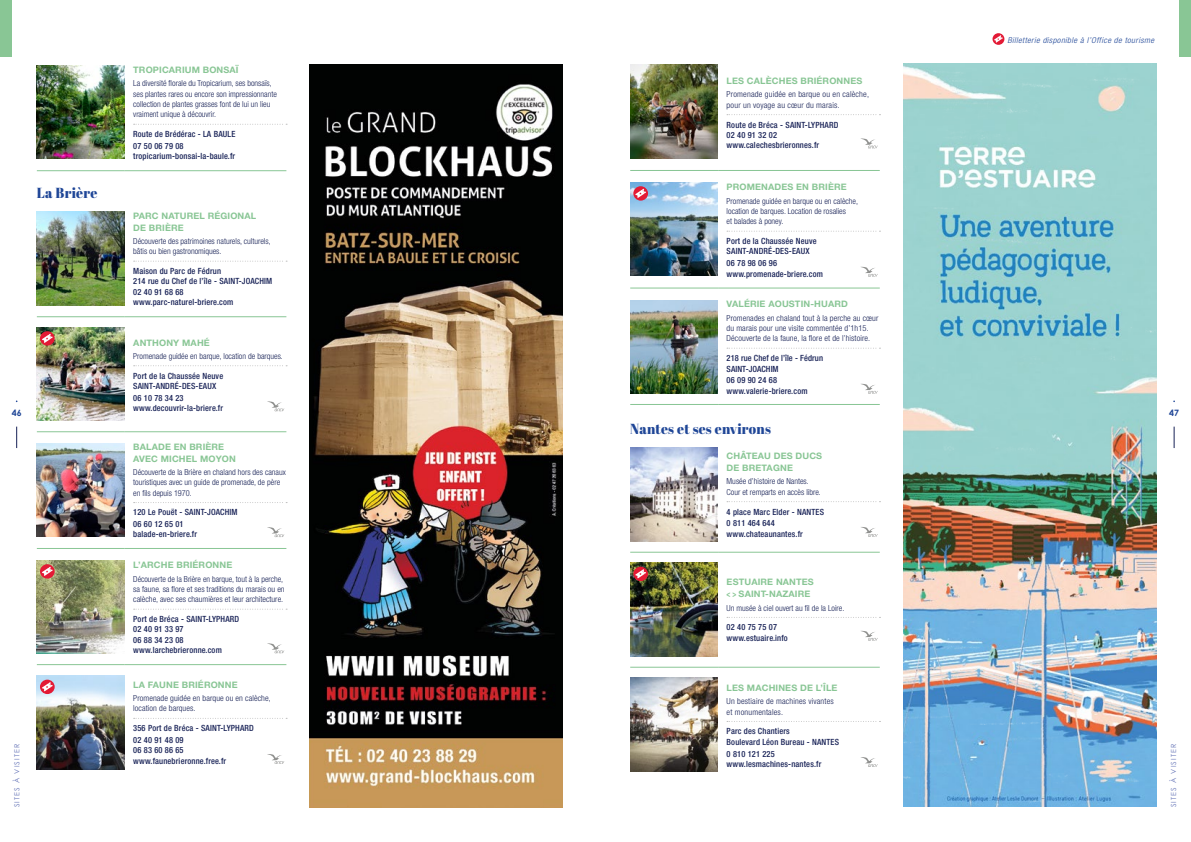
<style>
.page{position:relative;width:1191px;height:842px;background:#fff}
.page>*{position:absolute;margin:0;border:0;box-sizing:border-box;transform-origin:0 0}
.t1{font:14.6px "Abril Fatface";letter-spacing:.02em;color:#1f4697;scale:.93 1}
.t2{font:700 8.9px/11.9px "Helvetica Neue LT Std";letter-spacing:.015em;color:#89c695}
.t3{font:700 8.8px "Century Gothic";color:#1f4697}
.t4{font:500 condensed 8.5px/10.4px "Helvetica Neue LT Std";letter-spacing:.02em;color:#172156}
.t5{font:300 condensed 8.3px/10.4px "Helvetica Neue LT Std";color:#172156}
.t6{font:300 condensed 8.3px/10.4px "Helvetica Neue LT Std";letter-spacing:.02em;color:#172156}
.t7{font:italic 300 condensed 8.1px "Helvetica Neue LT Std";letter-spacing:.05em;color:#1f4697;scale:1.06 1}
.t8{font:7px "Century Gothic";letter-spacing:.15em;color:#6574b7}
</style>
<div class="page">
<svg style="left:16px;top:427px;width:1px;height:21px"></svg>
<svg style="left:1173px;top:427px;width:1px;height:21px"></svg>
<hr style="left:630px;top:170px;width:88px;height:1px;background:#89c695">
<hr style="left:718px;top:170px;width:161px;height:1px;background:#89c695">
<hr style="left:630px;top:552px;width:88px;height:1px;background:#89c695">
<hr style="left:718px;top:552px;width:161px;height:1px;background:#89c695">
<hr style="left:630px;top:667px;width:88px;height:1px;background:#89c695">
<hr style="left:718px;top:667px;width:161px;height:1px;background:#89c695">
<hr style="left:630px;top:404px;width:88px;height:1px;background:#89c695">
<hr style="left:718px;top:404px;width:161px;height:1px;background:#89c695">
<hr style="left:630px;top:288px;width:88px;height:1px;background:#89c695">
<hr style="left:718px;top:288px;width:161px;height:1px;background:#89c695">
<img style="left:630px;top:65px;width:87px;height:93px">
<svg style="left:727px;top:114px;width:153px;height:1px"></svg>
<svg style="left:860px;top:138px;width:17px;height:10px"></svg>
<img style="left:630px;top:183px;width:87px;height:93px">
<svg style="left:633px;top:186px;width:15px;height:15px"></svg>
<svg style="left:635px;top:189px;width:11px;height:9px"></svg>
<svg style="left:727px;top:231px;width:153px;height:1px"></svg>
<svg style="left:861px;top:267px;width:16px;height:10px"></svg>
<img style="left:630px;top:300px;width:87px;height:94px">
<svg style="left:727px;top:348px;width:153px;height:1px"></svg>
<svg style="left:861px;top:384px;width:16px;height:10px"></svg>
<img style="left:630px;top:448px;width:87px;height:93px">
<svg style="left:727px;top:501px;width:153px;height:1px"></svg>
<svg style="left:861px;top:527px;width:16px;height:10px"></svg>
<img style="left:630px;top:563px;width:87px;height:93px">
<div style="left:633px;top:567px;width:15px;height:14px;background:#e31a35;border-radius:50%"></div>
<svg style="left:635px;top:569px;width:11px;height:9px"></svg>
<svg style="left:727px;top:617px;width:153px;height:1px"></svg>
<svg style="left:861px;top:631px;width:16px;height:10px"></svg>
<img style="left:630px;top:678px;width:87px;height:93px">
<svg style="left:727px;top:721px;width:153px;height:1px"></svg>
<svg style="left:860px;top:757px;width:17px;height:10px"></svg>
<hr style="left:37px;top:316px;width:88px;height:1px;background:#89c695">
<hr style="left:125px;top:316px;width:161px;height:1px;background:#89c695">
<hr style="left:37px;top:548px;width:88px;height:1px;background:#89c695">
<hr style="left:125px;top:548px;width:161px;height:1px;background:#89c695">
<hr style="left:37px;top:664px;width:88px;height:1px;background:#89c695">
<hr style="left:125px;top:664px;width:161px;height:1px;background:#89c695">
<hr style="left:37px;top:170px;width:88px;height:1px;background:#89c695">
<hr style="left:125px;top:170px;width:161px;height:1px;background:#89c695">
<hr style="left:37px;top:431px;width:88px;height:1px;background:#89c695">
<hr style="left:125px;top:431px;width:161px;height:1px;background:#89c695">
<img style="left:37px;top:65px;width:87px;height:94px">
<svg style="left:134px;top:124px;width:153px;height:1px"></svg>
<img style="left:37px;top:212px;width:87px;height:93px">
<svg style="left:134px;top:261px;width:153px;height:1px"></svg>
<img style="left:37px;top:327px;width:87px;height:94px">
<svg style="left:40px;top:331px;width:15px;height:15px"></svg>
<svg style="left:42px;top:334px;width:11px;height:9px"></svg>
<svg style="left:134px;top:365px;width:153px;height:1px"></svg>
<svg style="left:267px;top:401px;width:17px;height:10px"></svg>
<img style="left:37px;top:443px;width:87px;height:94px">
<svg style="left:134px;top:502px;width:153px;height:1px"></svg>
<svg style="left:267px;top:527px;width:17px;height:10px"></svg>
<img style="left:37px;top:560px;width:87px;height:94px">
<svg style="left:40px;top:564px;width:15px;height:15px"></svg>
<svg style="left:42px;top:567px;width:11px;height:9px"></svg>
<svg style="left:134px;top:609px;width:153px;height:1px"></svg>
<svg style="left:267px;top:643px;width:17px;height:10px"></svg>
<img style="left:37px;top:676px;width:87px;height:93px">
<svg style="left:40px;top:680px;width:15px;height:14px"></svg>
<svg style="left:42px;top:682px;width:11px;height:9px"></svg>
<svg style="left:134px;top:718px;width:153px;height:1px"></svg>
<svg style="left:267px;top:754px;width:17px;height:10px"></svg>
<img style="left:310px;top:65px;width:252px;height:743px">
<svg style="left:992px;top:33px;width:12px;height:12px"></svg>
<svg style="left:994px;top:35px;width:9px;height:8px"></svg>
<img style="left:904px;top:63px;width:252px;height:743px">
<div style="left:1179px;top:0;width:12px;height:56px;background:#89c695"></div>
<div style="left:0;top:0;width:11px;height:56px;background:#89c695"></div>
<p class="t7" style="left:1007px;top:35px;width:140px">Billetterie disponible à l’Office de tourisme</p>
<p class="t2" style="left:133px;top:64px;width:107px">TROPICARIUM BONSAÏ</p>
<p class="t5" style="left:133px;top:78px;width:145px">La diversité florale du Tropicarium, ses bonsaïs, ses plantes rares ou encore son impressionnante collection de plantes grasses font de lui un lieu vraiment unique à découvrir.</p>
<p class="t4" style="left:133px;top:128px;width:104px;line-height:11.8px">Route de Brédérac - LA BAULE<br>07 50 06 79 08</p>
<p class="t4" style="left:133px;top:151px;width:103px">tropicarium-bonsai-la-baule.fr</p>
<p class="t2" style="left:726px;top:75px;width:137px">LES CALÈCHES BRIÉRONNES</p>
<p class="t6" style="left:726px;top:89px;width:144px">Promenade guidée en barque ou en calèche, pour un voyage au cœur du marais.</p>
<p class="t4" style="left:726px;top:119px;width:113px">Route de Bréca - SAINT-LYPHARD<br>02 40 91 32 02 www.calechesbrieronnes.fr</p>
<p class="t2" style="left:726px;top:181px;width:122px">PROMENADES EN BRIÈRE</p>
<p class="t5" style="left:726px;top:195px;width:133px">Promenade guidée en barque ou en calèche, location de barques. Location de rosalies<br>et balades à poney.</p>
<p class="t4" style="left:726px;top:236px;width:91px">Port de la Chaussée Neuve<br>SAINT-ANDRÉ-DES-EAUX</p>
<p class="t4" style="left:726px;top:258px;width:98px">06 78 98 06 96 www.promenade-briere.com</p>
<p class="t2" style="left:726px;top:298px;width:123px">VALÉRIE AOUSTIN-HUARD</p>
<p class="t5" style="left:726px;top:312px;width:153px">Promenades en chaland tout à la perche au cœur du marais pour une visite commentée d’1h15.<br>Découverte de la faune, la flore et de l’histoire.</p>
<p class="t4" style="left:726px;top:353px;width:98px">218 rue Chef de l’île - Fédrun<br>SAINT-JOACHIM</p>
<p class="t4" style="left:726px;top:375px;width:82px">06 09 90 24 68 www.valerie-briere.com</p>
<h1 class="t1" style="left:630px;top:419px;width:153px">Nantes et ses environs</h1>
<p class="t2" style="left:726px;top:450px;width:97px">CHÂTEAU DES DUCS<br>DE BRETAGNE</p>
<p class="t5" style="left:726px;top:476px;width:96px">Musée d’histoire de Nantes.<br>Cour et remparts en accès libre.</p>
<p class="t4" style="left:726px;top:506px;width:99px;line-height:11.8px">4 place Marc Elder - NANTES<br>0 811 464 644</p>
<p class="t4" style="left:726px;top:528px;width:78px">www.chateaunantes.fr</p>
<h1 class="t1" style="left:37px;top:182px;width:67px">La Brière</h1>
<p class="t2" style="left:133px;top:209px;width:125px">PARC NATUREL RÉGIONAL<br>DE BRIÈRE</p>
<p class="t5" style="left:133px;top:236px;width:139px">Découverte des patrimoines naturels, culturels, bâtis ou bien gastronomiques.</p>
<p class="t4" style="left:133px;top:266px;width:141px">Maison du Parc de Fédrun<br>214 rue du Chef de l’île - SAINT-JOACHIM<br>02 40 91 68 68 www.parc-naturel-briere.com</p>
<p class="t2" style="left:133px;top:336px;width:78px">ANTHONY MAHÉ</p>
<p class="t5" style="left:133px;top:351px;width:151px">Promenade guidée en barque, location de barques.</p>
<p class="t4" style="left:133px;top:370px;width:91px">Port de la Chaussée Neuve<br>SAINT-ANDRÉ-DES-EAUX</p>
<p class="t4" style="left:133px;top:393px;width:91px">06 10 78 34 23 www.decouvrir-la-briere.fr</p>
<p class="t2" style="left:133px;top:440px;width:104px">BALADE EN BRIÈRE<br>AVEC MICHEL MOYON</p>
<p class="t5" style="left:133px;top:467px;width:154px">Découverte de la Brière en chaland hors des canaux touristiques avec un guide de promenade, de père en fils depuis 1970.</p>
<p class="t4" style="left:133px;top:507px;width:106px;line-height:11.2px">120 Le Pouët - SAINT-JOACHIM<br>06 60 12 65 01</p>
<p class="t4" style="left:133px;top:529px;width:65px">balade-en-briere.fr</p>
<p class="t2" style="left:133px;top:559px;width:100px">L’ARCHE BRIÉRONNE</p>
<p class="t5" style="left:133px;top:573px;width:153px">Découverte de la Brière en barque, tout à la perche, sa faune, sa flore et ses traditions du marais ou en calèche, avec ses chaumières et leur architecture.</p>
<p class="t4" style="left:133px;top:614px;width:107px">Port de Bréca - SAINT-LYPHARD<br>02 40 91 33 97<br>06 88 34 23 08 www.larchebrieronne.com</p>
<p class="t2" style="left:133px;top:678px;width:106px">LA FAUNE BRIÉRONNE</p>
<p class="t5" style="left:133px;top:693px;width:139px">Promenade guidée en barque ou en calèche, location de barques.</p>
<p class="t4" style="left:133px;top:722px;width:122px;line-height:11.8px">356 Port de Bréca - SAINT-LYPHARD<br>02 40 91 48 09</p>
<p class="t4" style="left:133px;top:745px;width:94px">06 83 60 86 65 www.faunebrieronne.free.fr</p>
<p class="t3" style="left:12px;top:407px;width:12px">46</p>
<p class="t3" style="left:1169px;top:407px;width:12px">47</p>
<p class="t2" style="left:726px;top:576px;width:89px">ESTUAIRE NANTES &lt; &gt; SAINT-NAZAIRE</p>
<p class="t5" style="left:726px;top:602px;width:119px">Un musée à ciel ouvert au fil de la Loire.</p>
<p class="t4" style="left:726px;top:622px;width:63px">02 40 75 75 07 www.estuaire.info</p>
<p class="t2" style="left:726px;top:682px;width:112px">LES MACHINES DE L’ÎLE</p>
<p class="t6" style="left:726px;top:696px;width:109px">Un bestiaire de machines vivantes et monumentales.</p>
<p class="t4" style="left:726px;top:726px;width:114px">Parc des Chantiers<br>Boulevard Léon Bureau - NANTES</p>
<p class="t4" style="left:726px;top:748px;width:96px">0 810 121 225 www.lesmachines-nantes.fr</p>
<p class="t8" style="left:12px;top:807px;width:65px;rotate:-90deg">SITES À VISITER</p>
<p class="t8" style="left:1168px;top:807px;width:65px;rotate:-90deg">SITES À VISITER</p>
</div>
